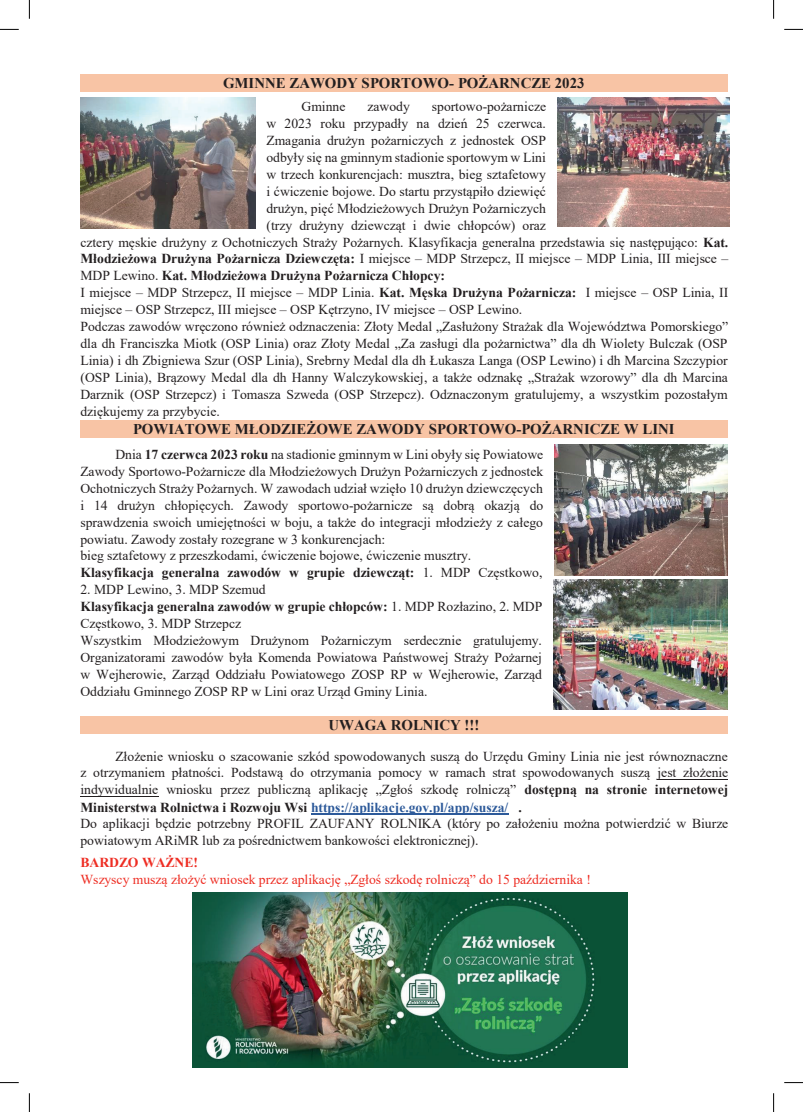
<style>
.page{position:relative;width:803px;height:1112px;background:#fff}
.page>*{position:absolute;margin:0;border:0;box-sizing:border-box;transform-origin:0 0}
.t1{font:700 14.88px "Times New Roman";color:#231f20}
.t2{font:13.62px/16.9px "Times New Roman";color:#231f20}
.t3{font:13.62px "Times New Roman";color:#ee2d23}
.t4{font:700 13.62px "Times New Roman";color:#231f20}
.t5{font:700 13.62px "Times New Roman";letter-spacing:-.005em;color:#ee2d23}
.s1{font-weight:700}
.s2{font-weight:400}
.s3{font-weight:700;color:#2d5a9a}
</style>
<div class="page">
<hr style="left:657px;top:778px;width:71px;height:1px;background:#231f20">
<hr style="left:80px;top:795px;width:78px;height:1px;background:#231f20">
<hr style="left:311px;top:813px;width:197px;height:1px;background:#2d5a9a">
<div style="left:80px;top:74px;width:648px;height:17px;background:#f8c4a5"></div>
<div style="left:80px;top:420px;width:648px;height:17px;background:#f8c4a5"></div>
<div style="left:80px;top:716px;width:648px;height:17px;background:#f8c4a5"></div>
<img style="left:81px;top:97px;width:174px;height:131px">
<img style="left:554px;top:445px;width:174px;height:130px">
<img style="left:553px;top:579px;width:175px;height:130px">
<img style="left:557px;top:98px;width:172px;height:129px">
<img style="left:192px;top:892px;width:435px;height:175px">
<svg style="left:0;top:29px;width:19px;height:1px"></svg>
<svg style="left:784px;top:29px;width:19px;height:1px"></svg>
<svg style="left:0;top:1082px;width:19px;height:1px"></svg>
<svg style="left:784px;top:1082px;width:19px;height:1px"></svg>
<svg style="left:29px;top:0;width:1px;height:19px"></svg>
<svg style="left:29px;top:1093px;width:1px;height:18px"></svg>
<svg style="left:773px;top:0;width:1px;height:19px"></svg>
<svg style="left:773px;top:1093px;width:1px;height:18px"></svg>
<p class="t1" style="left:223px;top:72px;width:363px">GMINNE ZAWODY SPORTOWO- POŻARNCZE 2023</p>
<p class="t2" style="left:301px;top:98px;width:45px">Gminne</p>
<p class="t2" style="left:367px;top:98px;width:44px">zawody</p>
<p class="t2" style="left:432px;top:98px;width:116px">sportowo-pożarnicze</p>
<p class="t2" style="left:266px;top:115px;width:281px">w 2023 roku przypadły na dzień 25 czerwca.</p>
<p class="t2" style="left:266px;top:132px;width:281px">Zmagania drużyn pożarniczych z jednostek OSP</p>
<p class="t2" style="left:266px;top:149px;width:281px">odbyły się na gminnym stadionie sportowym w Lini</p>
<p class="t2" style="left:266px;top:165px;width:281px">w trzech konkurencjach: musztra, bieg sztafetowy</p>
<p class="t2" style="left:266px;top:182px;width:281px">i ćwiczenie bojowe. Do startu przystąpiło dziewięć</p>
<p class="t2" style="left:266px;top:199px;width:281px">drużyn, pięć Młodzieżowych Drużyn Pożarniczych</p>
<p class="t2" style="left:266px;top:216px;width:281px">(trzy drużyny dziewcząt i dwie chłopców) oraz</p>
<p class="t2" style="left:80px;top:233px;width:649px">cztery męskie drużyny z Ochotniczych Straży Pożarnych. Klasyfikacja generalna przedstawia się następująco: <span class="s1">Kat.</span></p>
<p class="t2" style="left:80px;top:250px;width:649px"><span class="s1">Młodzieżowa Drużyna Pożarnicza Dziewczęta:</span> I miejsce – MDP Strzepcz, II miejsce – MDP Linia, III miejsce –</p>
<p class="t4" style="left:80px;top:266px;width:366px"><span class="s2">MDP Lewino.</span> Kat. Młodzieżowa Drużyna Pożarnicza Chłopcy:</p>
<p class="t2" style="left:80px;top:284px;width:649px">I miejsce – MDP Strzepcz, II miejsce – MDP Linia. <span class="s1">Kat. Męska Drużyna Pożarnicza:</span> I miejsce – OSP Linia, II</p>
<p class="t2" style="left:80px;top:300px;width:443px">miejsce – OSP Strzepcz, III miejsce – OSP Kętrzyno, IV miejsce – OSP Lewino.</p>
<p class="t2" style="left:80px;top:317px;width:649px">Podczas zawodów wręczono również odznaczenia: Złoty Medal „Zasłużony Strażak dla Województwa Pomorskiego”</p>
<p class="t2" style="left:80px;top:334px;width:649px">dla dh Franciszka Miotk (OSP Linia) oraz Złoty Medal „Za zasługi dla pożarnictwa” dla dh Wiolety Bulczak (OSP</p>
<p class="t2" style="left:80px;top:351px;width:649px">Linia) i dh Zbigniewa Szur (OSP Linia), Srebrny Medal dla dh Łukasza Langa (OSP Lewino) i dh Marcina Szczypior</p>
<p class="t2" style="left:80px;top:368px;width:649px">(OSP Linia), Brązowy Medal dla dh Hanny Walczykowskiej, a także odznakę „Strażak wzorowy” dla dh Marcina</p>
<p class="t2" style="left:80px;top:385px;width:649px">Darznik (OSP Strzepcz) i Tomasza Szweda (OSP Strzepcz). Odznaczonym gratulujemy, a wszystkim pozostałym</p>
<p class="t2" style="left:80px;top:402px;width:141px">dziękujemy za przybycie.</p>
<p class="t2" style="left:80px;top:445px;width:464px;text-indent:35px">Dnia <span class="s1">17 czerwca 2023 roku</span> na stadionie gminnym w Lini obyły się Powiatowe Zawody Sportowo-Pożarnicze dla Młodzieżowych Drużyn Pożarniczych z jednostek Ochotniczych Straży Pożarnych. W zawodach udział wzięło 10 drużyn dziewczęcych i 14 drużyn chłopięcych. Zawody sportowo-pożarnicze są dobrą okazją do sprawdzenia swoich umiejętności w boju, a także do integracji młodzieży z całego powiatu. Zawody zostały rozegrane w 3 konkurencjach:<br>bieg sztafetowy z przeszkodami, ćwiczenie bojowe, ćwiczenie musztry.<br><span class="s1">Klasyfikacja generalna zawodów w grupie dziewcząt:</span> 1. MDP Częstkowo,</p>
<p class="t2" style="left:80px;top:580px;width:463px">2. MDP Lewino, 3. MDP Szemud<br><span class="s1">Klasyfikacja generalna zawodów w grupie chłopców:</span> 1. MDP Rozłazino, 2. MDP Częstkowo, 3. MDP Strzepcz<br>Wszystkim Młodzieżowym Drużynom Pożarniczym serdecznie gratulujemy.<br>Organizatorami zawodów była Komenda Powiatowa Państwowej Straży Pożarnej w Wejherowie, Zarząd Oddziału Powiatowego ZOSP RP w Wejherowie, Zarząd Oddziału Gminnego ZOSP RP w Lini oraz Urząd Gminy Linia.</p>
<p class="t1" style="left:133px;top:418px;width:543px">POWIATOWE MŁODZIEŻOWE ZAWODY SPORTOWO-POŻARNICZE W LINI</p>
<p class="t1" style="left:328px;top:713px;width:152px">UWAGA ROLNICY !!!</p>
<p class="t2" style="left:80px;top:747px;width:649px;text-indent:35px">Złożenie wniosku o szacowanie szkód spowodowanych suszą do Urzędu Gminy Linia nie jest równoznaczne z otrzymaniem płatności. Podstawą do otrzymania pomocy w ramach strat spowodowanych suszą jest złożenie indywidualnie wniosku przez publiczną aplikację „Zgłoś szkodę rolniczą” <span class="s1">dostępną na stronie internetowej Ministerstwa Rolnictwa i Rozwoju Wsi</span> <span class="s3">https://aplikacje.gov.pl/app/susza/</span> <span class="s1">.<br></span>Do aplikacji będzie potrzebny PROFIL ZAUFANY ROLNIKA (który po założeniu można potwierdzić w Biurze powiatowym ARiMR lub za pośrednictwem bankowości elektronicznej).</p>
<p class="t5" style="left:80px;top:852px;width:119px">BARDZO WAŻNE!</p>
<p class="t3" style="left:80px;top:869px;width:512px">Wszyscy muszą złożyć wniosek przez aplikację „Zgłoś szkodę rolniczą” do 15 października !</p>
</div>
